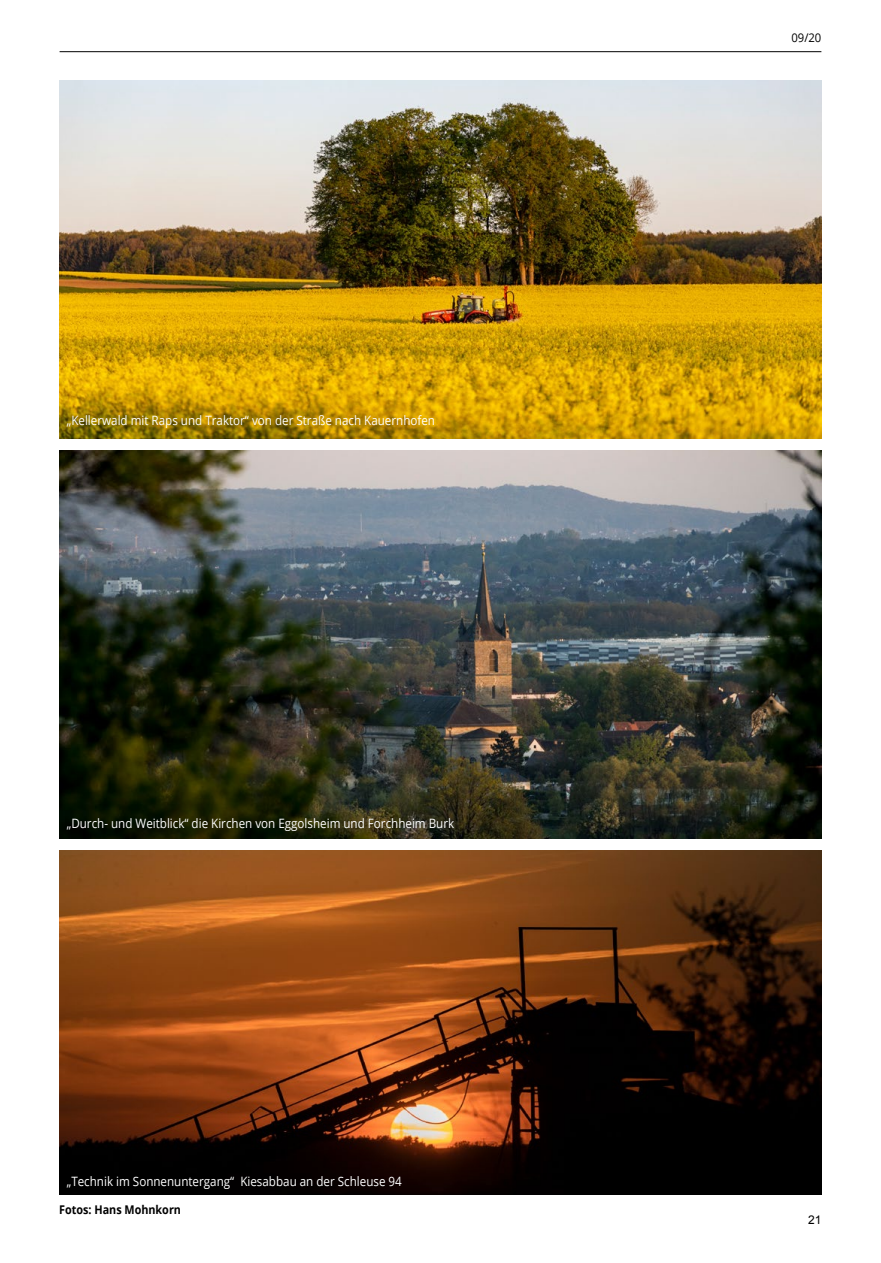
<style>
.page{position:relative;width:881px;height:1263px;background:#fff}
.page>*{position:absolute;margin:0;border:0;box-sizing:border-box;transform-origin:0 0}
.t1{font:12.9px "Open Sans";color:#fff;scale:.9 1}
.t2{font:700 12px "Open Sans";color:#000;scale:.9 1}
.t3{font:12px "Open Sans";color:#000;scale:.94 1}
.t4{font:12px "Arial";color:#000}
</style>
<div class="page">
<hr style="left:60px;top:51px;width:761px;height:1px;background:#000">
<img style="left:60px;top:81px;width:761px;height:357px">
<img style="left:60px;top:851px;width:761px;height:344px">
<img style="left:60px;top:450px;width:761px;height:389px">
<p class="t1" style="left:67px;top:412px;width:410px">„Kellerwald mit Raps und Traktor“ von der Straße nach Kauernhofen</p>
<p class="t1" style="left:67px;top:814px;width:432px">„Durch- und Weitblick“ die Kirchen von Eggolsheim und Forchheim Burk</p>
<p class="t1" style="left:67px;top:1173px;width:374px">„Technik im Sonnenuntergang“ Kiesabbau an der Schleuse 94</p>
<p class="t2" style="left:59px;top:1201px;width:137px">Fotos: Hans Mohnkorn</p>
<p class="t3" style="left:791px;top:30px;width:33px">09/20</p>
<p class="t4" style="left:807px;top:1211px;width:15px">21</p>
</div>
